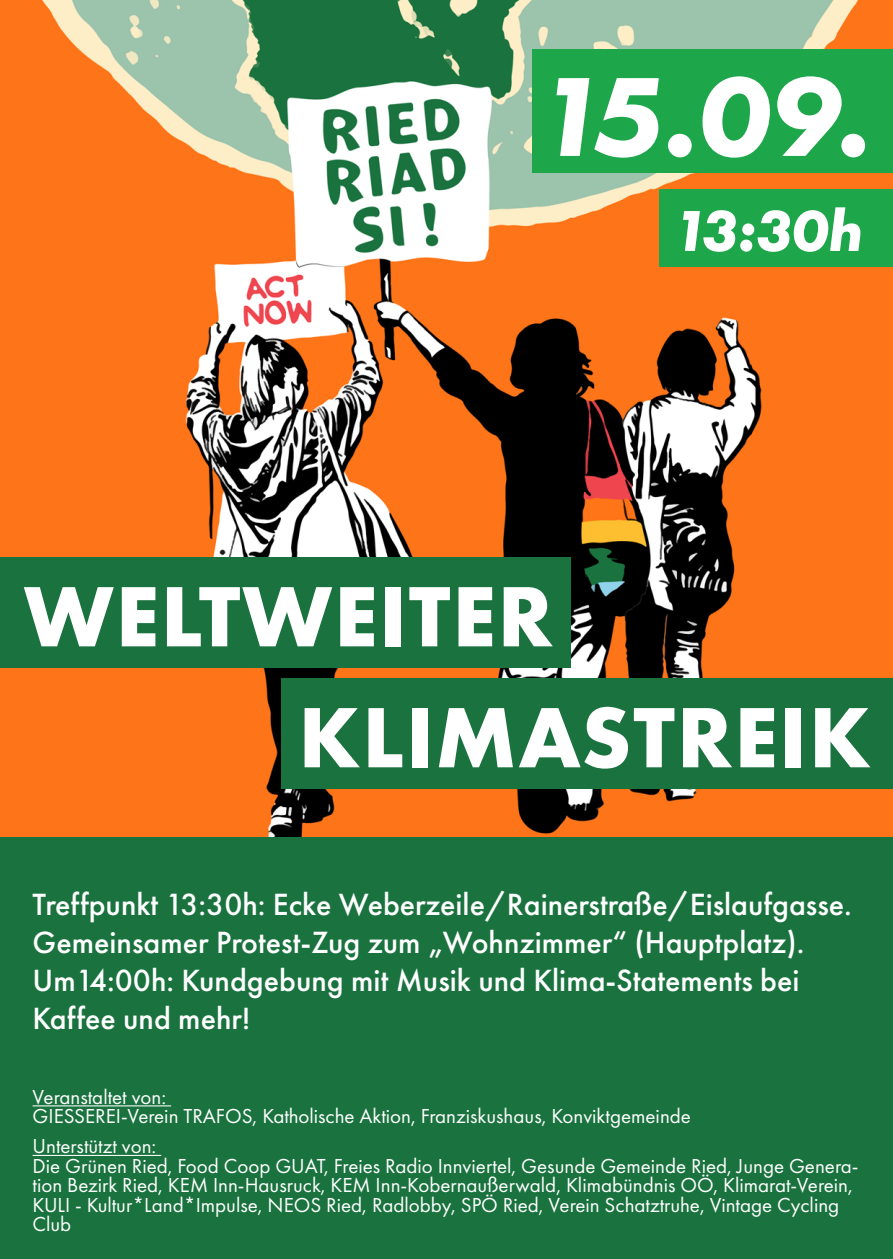
<style>
.page{position:relative;width:893px;height:1259px;background:#fff}
.page>*{position:absolute;margin:0;border:0;box-sizing:border-box;transform-origin:0 0}
.t1{font:italic 700 116.7px "Futura PT";color:#fff}
.t2{font:700 88.8px "Futura PT";letter-spacing:.02em;color:#fff}
.t3{font:italic 700 59.7px "Futura PT";color:#fff}
.t4{font:500 31.8px/38.1px "Futura PT";color:#fff}
.t5{font:21px/19.5px "Futura PT";color:#fff}
</style>
<div class="page">
<img style="left:0;top:0;width:893px;height:838px">
<div style="left:0;top:838px;width:893px;height:421px;background:#1a733f"></div>
<div style="left:532px;top:50px;width:361px;height:123px;background:#1da64a"></div>
<div style="left:659px;top:189px;width:234px;height:78px;background:#1da64a"></div>
<div style="left:0;top:557px;width:570px;height:110px;background:#1a733f"></div>
<div style="left:281px;top:678px;width:612px;height:110px;background:#1a733f"></div>
<hr style="left:33px;top:1105px;width:138px;height:1px;background:#fff">
<hr style="left:33px;top:1155px;width:128px;height:1px;background:#fff">
<p class="t1" style="left:537px;top:45px;width:338px">15.09.</p>
<p class="t3" style="left:673px;top:194px;width:192px">13:30h</p>
<p class="t2" style="left:24px;top:559px;width:531px">WELTWEITER</p>
<p class="t2" style="left:298px;top:680px;width:574px">KLIMASTREIK</p>
<p class="t4" style="left:33px;top:885px;width:821px">Treffpunkt 13:30h: Ecke Weberzeile/Rainerstraße/Eislaufgasse.<br>Gemeinsamer Protest-Zug zum „Wohnzimmer“ (Hauptplatz).<br>Um14:00h: Kundgebung mit Musik und Klima-Statements bei Kaffee und mehr!</p>
<p class="t5" style="left:33px;top:1087px;width:135px">Veranstaltet von:</p>
<p class="t5" style="left:33px;top:1106px;width:660px">GIESSEREI-Verein TRAFOS, Katholische Aktion, Franziskushaus, Konviktgemeinde</p>
<p class="t5" style="left:33px;top:1136px;width:827px">Unterstützt von:<br>Die Grünen Ried, Food Coop GUAT, Freies Radio Innviertel, Gesunde Gemeinde Ried, Junge Genera&shy;tion Bezirk Ried, KEM Inn-Hausruck, KEM Inn-Kobernaußerwald, Klimabündnis OÖ, Klimarat-Verein, KULI - Kultur*Land*Impulse, NEOS Ried, Radlobby, SPÖ Ried, Verein Schatztruhe, Vintage Cycling Club</p>
</div>
